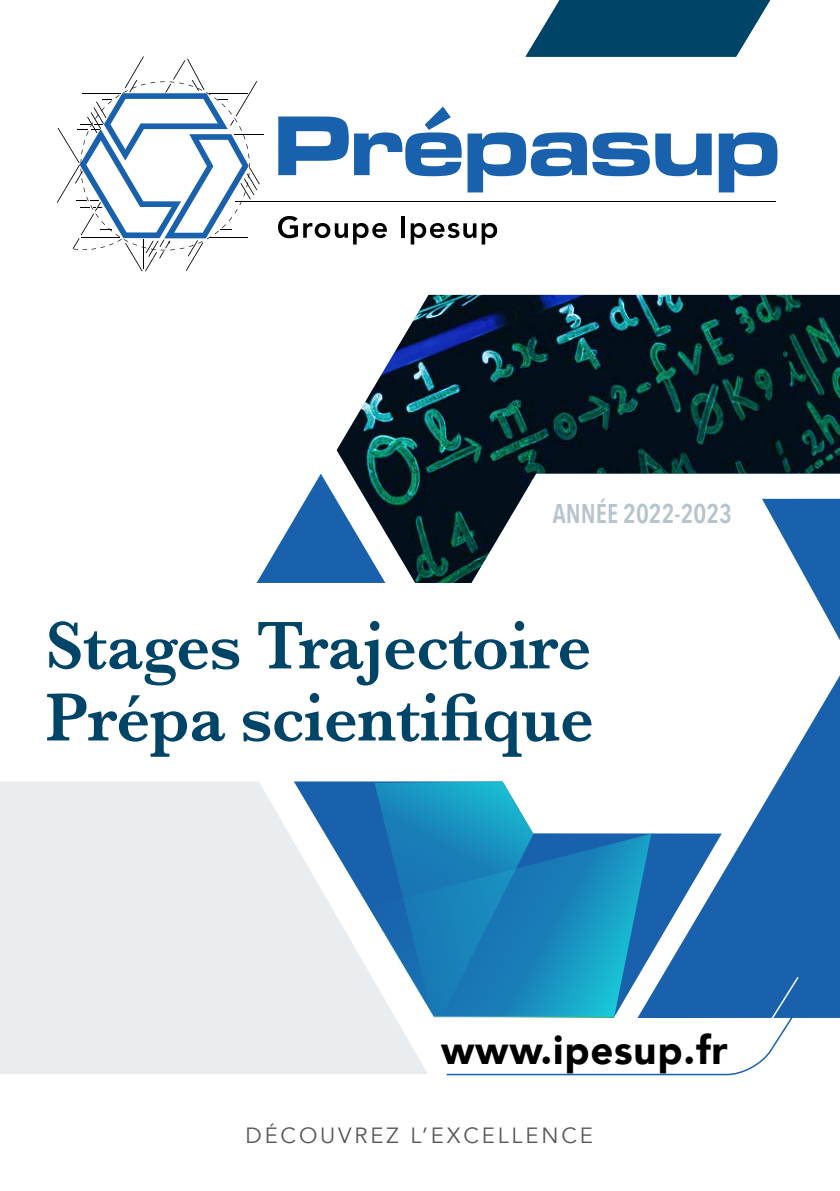
<style>
.page{position:relative;width:840px;height:1191px;background:#fff}
.page>*{position:absolute;margin:0;border:0;box-sizing:border-box;transform-origin:0 0}
.t1{font:600 70px/72px "Baskerville";letter-spacing:-.01em;color:#004467;scale:.95 1}
.t2{font:900 40px "Avenir";letter-spacing:.02em;color:#000}
.t3{font:600 27px "Avenir Next Condensed";color:#b6c4cd;scale:.95 1}
.t4{font:22px "Avenir";letter-spacing:.13em;color:#575756}
</style>
<div class="page">
<div style="left:0;top:781px;width:374px;height:293px;background:#e9edf0"></div>
<svg style="left:256px;top:473px;width:583px;height:545px"></svg>
<svg style="left:525px;top:0;width:244px;height:57px"></svg>
<svg style="left:374px;top:781px;width:431px;height:295px"></svg>
<svg style="left:366px;top:833px;width:285px;height:185px"></svg>
<img style="left:336px;top:295px;width:503px;height:288px">
<svg style="left:57px;top:56px;width:202px;height:215px"></svg>
<hr style="left:233px;top:134px;width:30px;height:1px;background:#020203">
<hr style="left:236px;top:201px;width:539px;height:1px;background:#000">
<svg style="left:278px;top:116px;width:70px;height:59px"></svg>
<svg style="left:354px;top:107px;width:107px;height:69px"></svg>
<svg style="left:467px;top:132px;width:119px;height:60px"></svg>
<svg style="left:592px;top:132px;width:57px;height:44px"></svg>
<svg style="left:655px;top:133px;width:56px;height:43px"></svg>
<svg style="left:718px;top:132px;width:59px;height:60px"></svg>
<svg style="left:278px;top:216px;width:108px;height:28px"></svg>
<hr style="left:401px;top:216px;width:4px;height:22px;background:#000">
<svg style="left:410px;top:223px;width:87px;height:21px"></svg>
<p class="t3" style="left:552px;top:490px;width:190px">ANNÉE 2022-2023</p>
<p class="t1" style="left:45px;top:609px;width:578px">Stages Trajectoire<br>Prépa scientifique</p>
<p class="t2" style="left:441px;top:1016px;width:288px">www.ipesup.fr</p>
<p class="t4" style="left:245px;top:1122px;width:348px">DÉCOUVREZ L’EXCELLENCE</p>
</div>
